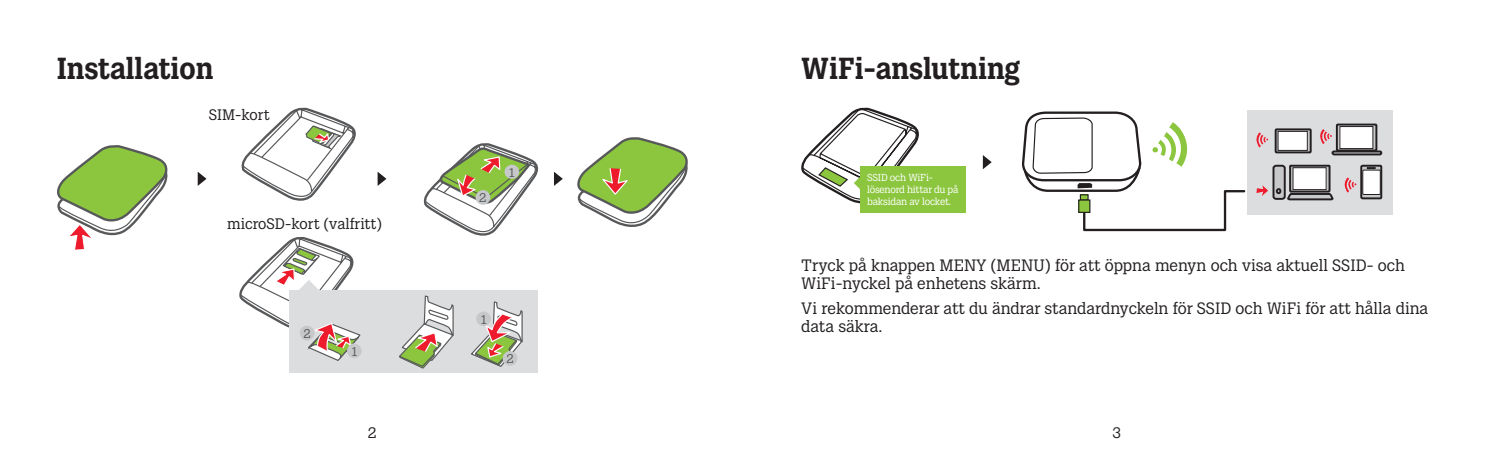
<style>
.page{position:relative;width:1489px;height:461px;background:#fff}
.page>*{position:absolute;margin:0;border:0;box-sizing:border-box;transform-origin:0 0}
.t1{font:700 30px "Tele 2 Slab";color:#231f20}
.t2{font:16.25px/18px "Tele 2 Slab";color:#231f20}
.t3{font:15px "Tele 2 Slab";color:#231f20}
.t4{font:12.5px "Tele 2 Slab";color:#57585a}
.t5{font:10px/12px "Tele 2 Slab";letter-spacing:-.02em;color:#fff}
</style>
<div class="page">
<div style="left:290px;top:290px;width:248px;height:83px;background:#dcdddf"></div>
<svg style="left:57px;top:145px;width:111px;height:105px"></svg>
<svg style="left:577px;top:137px;width:111px;height:90px"></svg>
<svg style="left:241px;top:107px;width:115px;height:94px"></svg>
<svg style="left:423px;top:143px;width:116px;height:93px"></svg>
<div style="left:504px;top:165px;width:15px;height:14px;background:#c7c8ca;border-radius:50%"></div>
<div style="left:475px;top:190px;width:15px;height:15px;background:#c7c8ca;border-radius:50%"></div>
<svg style="left:399px;top:296px;width:55px;height:73px"></svg>
<svg style="left:471px;top:302px;width:52px;height:65px"></svg>
<div style="left:502px;top:351px;width:15px;height:14px;background:#c7c8ca;border-radius:50%"></div>
<div style="left:476px;top:311px;width:15px;height:15px;background:#c7c8ca;border-radius:50%"></div>
<svg style="left:198px;top:172px;width:8px;height:14px"></svg>
<svg style="left:377px;top:172px;width:9px;height:14px"></svg>
<svg style="left:554px;top:172px;width:9px;height:14px"></svg>
<div style="left:860px;top:166px;width:105px;height:46px;background:#8bc63e"></div>
<svg style="left:801px;top:107px;width:118px;height:97px"></svg>
<svg style="left:982px;top:155px;width:9px;height:14px"></svg>
<svg style="left:1021px;top:111px;width:225px;height:121px"></svg>
<div style="left:1247px;top:110px;width:145px;height:104px;background:#dcdddf"></div>
<div style="left:1361px;top:166px;width:20px;height:32px;background:#c7c8ca"></div>
<div style="left:1360px;top:165px;width:22px;height:34px;border:2px solid #231f20"></div>
<div style="left:1362px;top:170px;width:18px;height:24px;background:#fff"></div>
<div style="left:1362px;top:169px;width:18px;height:26px;border:1px solid #231f20"></div>
<svg style="left:1365px;top:167px;width:11px;height:2px"></svg>
<svg style="left:1344px;top:177px;width:12px;height:15px"></svg>
<div style="left:1275px;top:129px;width:35px;height:23px;background:#484546"></div>
<div style="left:1274px;top:128px;width:37px;height:25px;border:2px solid #231f20"></div>
<div style="left:1277px;top:131px;width:30px;height:19px;background:#fff"></div>
<div style="left:1277px;top:131px;width:30px;height:20px;border:1px solid #231f20"></div>
<svg style="left:1256px;top:132px;width:12px;height:15px"></svg>
<svg style="left:1336px;top:124px;width:40px;height:26px"></svg>
<div style="left:1335px;top:123px;width:42px;height:28px;border:2px solid #231f20"></div>
<div style="left:1339px;top:126px;width:33px;height:22px;background:#fff"></div>
<div style="left:1339px;top:126px;width:34px;height:23px;border:1px solid #231f20"></div>
<div style="left:1331px;top:150px;width:51px;height:5px;border:2px solid #231f20;border-radius:2px"></div>
<svg style="left:1320px;top:129px;width:11px;height:15px"></svg>
<svg style="left:1289px;top:166px;width:40px;height:25px"></svg>
<div style="left:1288px;top:165px;width:42px;height:27px;border:2px solid #231f20"></div>
<div style="left:1292px;top:168px;width:33px;height:21px;background:#fff"></div>
<div style="left:1292px;top:167px;width:34px;height:23px;border:1px solid #231f20"></div>
<div style="left:1273px;top:166px;width:11px;height:33px;background:#c7c8ca;border-radius:3px"></div>
<div style="left:1272px;top:165px;width:13px;height:35px;border:2px solid #231f20;border-radius:3px"></div>
<svg style="left:1275px;top:188px;width:59px;height:13px"></svg>
<svg style="left:1256px;top:185px;width:11px;height:11px"></svg>
<svg style="left:239px;top:237px;width:123px;height:125px"></svg>
<h1 class="t1" style="left:57px;top:51px;width:158px">Installation</h1>
<h1 class="t1" style="left:801px;top:51px;width:220px">WiFi-anslutning</h1>
<p class="t3" style="left:209px;top:106px;width:63px">SIM-kort</p>
<p class="t3" style="left:227px;top:215px;width:156px">microSD-kort (valfritt)</p>
<p class="t4" style="left:303px;top:326px;width:9px">2</p>
<p class="t4" style="left:351px;top:343px;width:7px">1</p>
<p class="t4" style="left:479px;top:190px;width:9px">2</p>
<p class="t4" style="left:509px;top:165px;width:7px">1</p>
<p class="t4" style="left:480px;top:312px;width:7px">1</p>
<p class="t4" style="left:506px;top:351px;width:9px">2</p>
<p class="t5" style="left:867px;top:171px;width:93px">SSID och WiFi&shy;lösenord hittar du på baksidan av locket.</p>
<p class="t2" style="left:801px;top:256px;width:605px">Tryck på knappen MENY (MENU) för att öppna menyn och visa aktuell SSID- och<br>WiFi-nyckel på enhetens skärm.</p>
<p class="t2" style="left:801px;top:299px;width:628px">Vi rekommenderar att du ändrar standardnyckeln för SSID och WiFi för att hålla dina data säkra.</p>
<p class="t3" style="left:368px;top:424px;width:10px">2</p>
<p class="t3" style="left:1112px;top:424px;width:10px">3</p>
</div>
